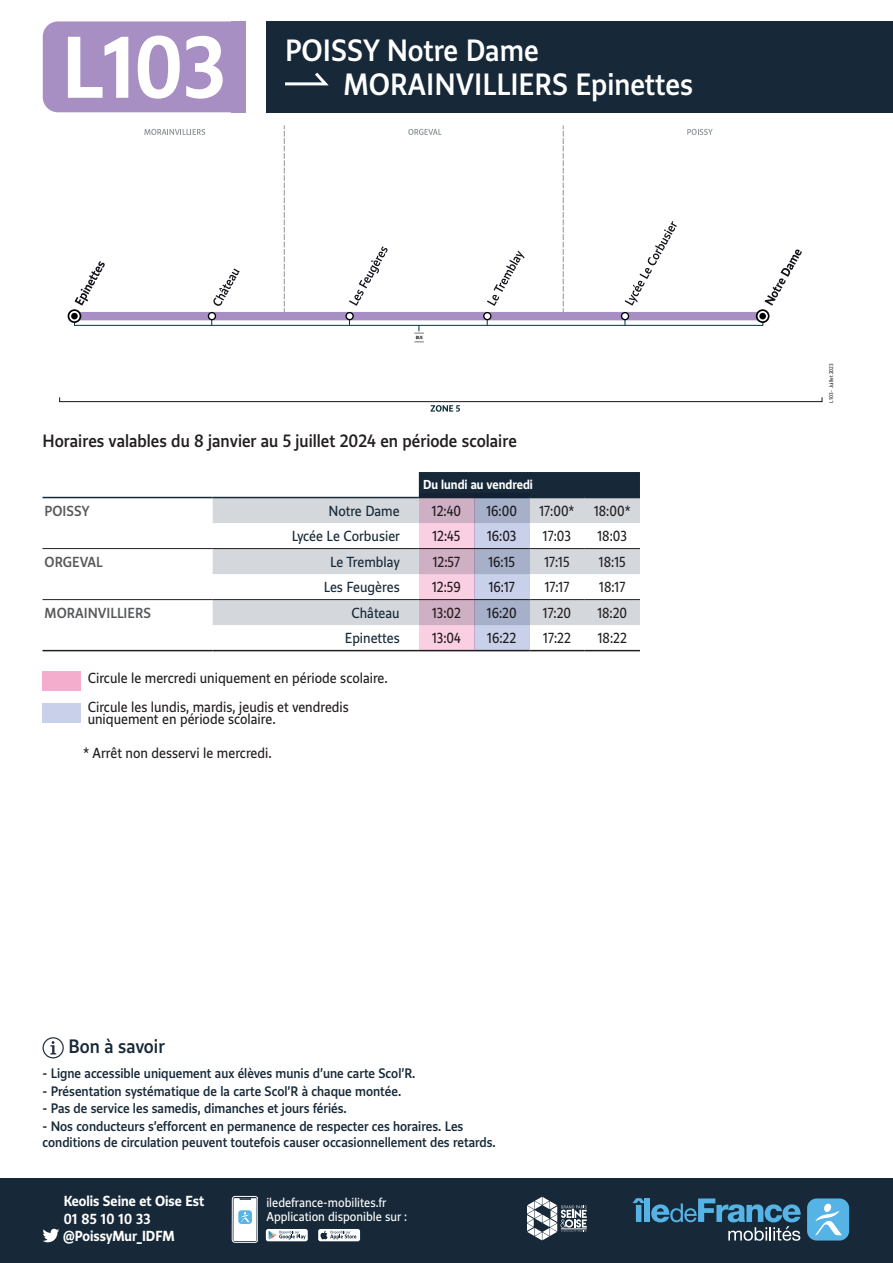
<style>
.page{position:relative;width:893px;height:1263px;background:#fff}
.page>*{position:absolute;margin:0;border:0;box-sizing:border-box;transform-origin:0 0}
.t1{font:700 80.85px "IDF Voyageur";color:#fff}
.t2{font:500 28.5px/34.2px "IDF Voyageur";color:#fff}
.t3{font:500 18px "IDF Voyageur";color:#172938}
.t4{font:500 16.5px "IDF Voyageur";color:#231f20}
.t5{font:13.5px/28.7px "IDF Voyageur";color:#231f20}
.t6{font:13.5px "IDF Voyageur";color:#231f20;scale:.95 1}
.t7{font:13.5px "IDF Voyageur";color:#172938}
.t8{font:700 13.5px/18.3px "IDF Voyageur";color:#fff}
.t9{font:500 13.5px "IDF Voyageur";color:#57585a}
.t10{font:500 12.75px/15.8px "IDF Voyageur";color:#172938}
.t11{font:12px/13.5px "IDF Voyageur";color:#fff}
.t12{font:700 12px "IDF Voyageur";color:#fff}
.t13{font:5.1px "IDF Voyageur";color:#231f20}
</style>
<div class="page">
<div style="left:43px;top:21px;width:202px;height:91px;background:#a78fc3;border-radius:15px"></div>
<div style="left:266px;top:21px;width:627px;height:91px;background:#172938"></div>
<svg style="left:285px;top:72px;width:44px;height:14px"></svg>
<div style="left:231px;top:21px;width:14px;height:91px;background:#a88fc3"></div>
<svg style="left:414px;top:325px;width:10px;height:18px"></svg>
<svg style="left:284px;top:125px;width:1px;height:187px"></svg>
<svg style="left:563px;top:125px;width:1px;height:187px"></svg>
<svg style="left:144px;top:129px;width:61px;height:6px"></svg>
<svg style="left:408px;top:129px;width:33px;height:6px"></svg>
<svg style="left:687px;top:129px;width:26px;height:6px"></svg>
<svg style="left:430px;top:405px;width:30px;height:7px"></svg>
<div style="left:59px;top:397px;width:763px;height:5px;border:1px solid #14151b"></div>
<div style="left:73px;top:312px;width:691px;height:8px;background:#a78fc3"></div>
<div style="left:208px;top:313px;width:7px;height:7px;background:#fff;border-radius:50%"></div>
<div style="left:208px;top:312px;width:8px;height:8px;border:1px solid #000001;border-radius:50%"></div>
<svg style="left:346px;top:313px;width:7px;height:7px"></svg>
<div style="left:345px;top:312px;width:9px;height:8px;border:1px solid #000001;border-radius:50%"></div>
<div style="left:484px;top:313px;width:7px;height:7px;background:#fff;border-radius:50%"></div>
<div style="left:483px;top:312px;width:8px;height:8px;border:1px solid #000001;border-radius:50%"></div>
<div style="left:621px;top:313px;width:7px;height:7px;background:#fff;border-radius:50%"></div>
<div style="left:621px;top:312px;width:8px;height:8px;border:1px solid #000001;border-radius:50%"></div>
<svg style="left:756px;top:309px;width:13px;height:14px"></svg>
<div style="left:759px;top:313px;width:7px;height:6px;background:#000001;border-radius:50%"></div>
<svg style="left:68px;top:309px;width:13px;height:14px"></svg>
<div style="left:71px;top:313px;width:7px;height:6px;background:#000001;border-radius:50%"></div>
<svg style="left:74px;top:261px;width:31px;height:45px"></svg>
<svg style="left:213px;top:268px;width:27px;height:38px"></svg>
<svg style="left:349px;top:246px;width:39px;height:60px"></svg>
<svg style="left:487px;top:251px;width:38px;height:55px"></svg>
<svg style="left:625px;top:221px;width:52px;height:85px"></svg>
<svg style="left:764px;top:249px;width:38px;height:57px"></svg>
<div style="left:0;top:1178px;width:893px;height:85px;background:#172938"></div>
<div style="left:232px;top:1196px;width:26px;height:46px;border:1px solid #fff;border-radius:3px"></div>
<svg style="left:233px;top:1198px;width:24px;height:43px"></svg>
<svg style="left:266px;top:1229px;width:42px;height:12px"></svg>
<svg style="left:269px;top:1231px;width:37px;height:8px"></svg>
<svg style="left:318px;top:1229px;width:42px;height:12px"></svg>
<svg style="left:321px;top:1231px;width:35px;height:8px"></svg>
<svg style="left:527px;top:1197px;width:60px;height:43px"></svg>
<svg style="left:632px;top:1198px;width:12px;height:24px"></svg>
<div style="left:644px;top:1198px;width:6px;height:24px;background:#55b3e5"></div>
<svg style="left:651px;top:1198px;width:150px;height:43px"></svg>
<div style="left:807px;top:1198px;width:42px;height:42px;background:#55b3e5;border-radius:10px"></div>
<svg style="left:815px;top:1203px;width:27px;height:33px"></svg>
<svg style="left:43px;top:1229px;width:16px;height:13px"></svg>
<div style="left:43px;top:1037px;width:21px;height:21px;border:1px solid #26303b;border-radius:50%"></div>
<svg style="left:50px;top:1041px;width:6px;height:13px"></svg>
<svg style="left:213px;top:498px;width:427px;height:127px;fill:#d4d8dd"></svg>
<hr style="left:43px;top:497px;width:170px;height:1px;background:#172938">
<hr style="left:213px;top:497px;width:191px;height:1px;background:#172938">
<div style="left:404px;top:472px;width:236px;height:26px;background:#172938"></div>
<hr style="left:529px;top:497px;width:56px;height:1px;background:#172938">
<hr style="left:585px;top:497px;width:55px;height:1px;background:#172938">
<hr style="left:43px;top:650px;width:170px;height:1px;background:#231f20">
<hr style="left:213px;top:650px;width:191px;height:1px;background:#231f20">
<svg style="left:404px;top:650px;width:15px;height:1px"></svg>
<hr style="left:529px;top:650px;width:56px;height:1px;background:#231f20">
<hr style="left:585px;top:650px;width:55px;height:1px;background:#231f20">
<hr style="left:43px;top:548px;width:170px;height:1px;background:#231f20">
<hr style="left:213px;top:548px;width:191px;height:1px;background:#231f20">
<svg style="left:404px;top:548px;width:15px;height:1px"></svg>
<hr style="left:529px;top:548px;width:56px;height:1px;background:#231f20">
<hr style="left:585px;top:548px;width:55px;height:1px;background:#231f20">
<hr style="left:43px;top:599px;width:170px;height:1px;background:#231f20">
<hr style="left:213px;top:599px;width:191px;height:1px;background:#231f20">
<svg style="left:404px;top:599px;width:15px;height:1px"></svg>
<hr style="left:529px;top:599px;width:56px;height:1px;background:#231f20">
<hr style="left:585px;top:599px;width:55px;height:1px;background:#231f20">
<svg style="left:419px;top:493px;width:56px;height:158px;background:#d9b6c8"></svg>
<div style="left:43px;top:672px;width:38px;height:19px;background:#f5adce"></div>
<div style="left:43px;top:704px;width:38px;height:19px;background:#c9d0e9"></div>
<svg style="left:475px;top:493px;width:55px;height:158px;background:#afb7cf"></svg>
<h1 class="t1" style="left:62px;top:13px;width:165px">L103</h1>
<h2 class="t2" style="left:344px;top:32px;width:351px;text-indent:-59px">POISSY Notre Dame<br>MORAINVILLIERS Epinettes</h2>
<p class="t4" style="left:43px;top:429px;width:476px">Horaires valables du 8 janvier au 5 juillet 2024 en période scolaire</p>
<p class="t12" style="left:423px;top:476px;width:111px">Du lundi au vendredi</p>
<p class="t9" style="left:45px;top:502px;width:47px">POISSY</p>
<p class="t7" style="left:329px;top:502px;width:73px">Notre Dame</p>
<p class="t6" style="left:432px;top:502px;width:32px">12:40</p>
<p class="t6" style="left:486px;top:502px;width:34px">16:00</p>
<p class="t6" style="left:539px;top:502px;width:38px">17:00*</p>
<p class="t6" style="left:594px;top:502px;width:40px">18:00*</p>
<p class="t7" style="left:292px;top:527px;width:110px">Lycée Le Corbusier</p>
<p class="t6" style="left:432px;top:527px;width:31px">12:45</p>
<p class="t6" style="left:487px;top:527px;width:33px">16:03</p>
<p class="t6" style="left:543px;top:527px;width:31px">17:03</p>
<p class="t6" style="left:597px;top:527px;width:33px">18:03</p>
<p class="t9" style="left:45px;top:553px;width:60px">ORGEVAL</p>
<p class="t7" style="left:330px;top:553px;width:71px">Le Tremblay</p>
<p class="t6" style="left:433px;top:553px;width:30px">12:57</p>
<p class="t6" style="left:488px;top:553px;width:30px">16:15</p>
<p class="t6" style="left:544px;top:553px;width:28px">17:15</p>
<p class="t6" style="left:599px;top:553px;width:30px">18:15</p>
<p class="t7" style="left:324px;top:578px;width:78px">Les Feugères</p>
<p class="t6" style="left:432px;top:578px;width:32px">12:59</p>
<p class="t6" style="left:489px;top:578px;width:29px">16:17</p>
<p class="t6" style="left:545px;top:578px;width:27px">17:17</p>
<p class="t6" style="left:599px;top:578px;width:29px">18:17</p>
<p class="t9" style="left:45px;top:604px;width:108px">MORAINVILLIERS</p>
<p class="t7" style="left:351px;top:604px;width:50px">Château</p>
<p class="t6" style="left:432px;top:604px;width:32px">13:02</p>
<p class="t6" style="left:487px;top:604px;width:33px">16:20</p>
<p class="t6" style="left:543px;top:604px;width:31px">17:20</p>
<p class="t6" style="left:597px;top:604px;width:33px">18:20</p>
<p class="t7" style="left:345px;top:629px;width:56px">Epinettes</p>
<p class="t6" style="left:432px;top:629px;width:32px">13:04</p>
<p class="t6" style="left:487px;top:629px;width:32px">16:22</p>
<p class="t6" style="left:543px;top:629px;width:30px">17:22</p>
<p class="t6" style="left:598px;top:629px;width:32px">18:22</p>
<p class="t5" style="left:88px;top:664px;width:302px">Circule le mercredi uniquement en période scolaire.<br>Circule les lundis, mardis, jeudis et vendredis</p>
<p class="t5" style="left:88px;top:705px;width:190px">uniquement en période scolaire.</p>
<p class="t5" style="left:83px;top:738px;width:190px">* Arrêt non desservi le mercredi.</p>
<h3 class="t3" style="left:68px;top:1035px;width:98px">Bon à savoir</h3>
<p class="t10" style="left:43px;top:1065px;width:374px">- Ligne accessible uniquement aux élèves munis d’une carte Scol’R.</p>
<p class="t10" style="left:43px;top:1082px;width:360px">- Présentation systématique de la carte Scol’R à chaque montée.</p>
<p class="t10" style="left:43px;top:1100px;width:306px">- Pas de service les samedis, dimanches et jours fériés.</p>
<p class="t10" style="left:43px;top:1118px;width:455px">- Nos conducteurs s’efforcent en permanence de respecter ces horaires. Les conditions de circulation peuvent toutefois causer occasionnellement des retards.</p>
<p class="t8" style="left:64px;top:1191px;width:142px">Keolis Seine et Oise Est<br>01 85 10 10 33</p>
<p class="t8" style="left:63px;top:1226px;width:113px">@PoissyMur_IDFM</p>
<p class="t11" style="left:266px;top:1196px;width:142px">iledefrance-mobilites.fr<br>Application disponible sur :</p>
<p class="t13" style="left:828px;top:403px;width:41px;rotate:-90deg">L103 - Juillet 2023</p>
</div>
